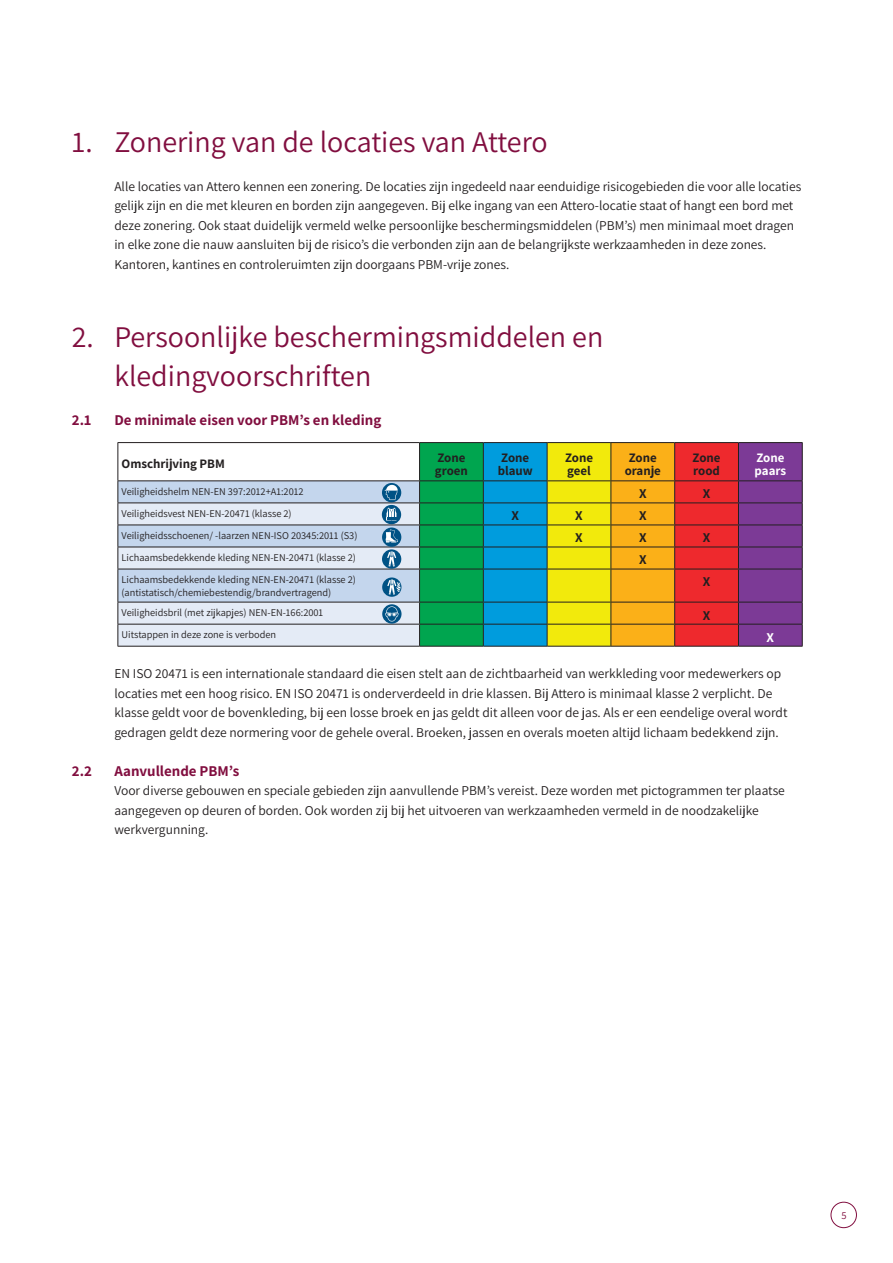
<style>
.page{position:relative;width:893px;height:1263px;background:#fff}
.page>*{position:absolute;margin:0;border:0;box-sizing:border-box;transform-origin:0 0}
.Kop{font:30px/39px "Assistant";color:#810e3f}
.Kop-2{font:700 15px "Assistant";color:#810e3f}
.Kop-3{font:13.5px/19.5px "Assistant";color:#231f20}
.platte_tekst_inspringen{font:13.5px/19.5px "Assistant";color:#231f20}
.Platte_tekst{font:700 13.5px "Assistant";color:#231f20}
.Platte_tekst-2{font:700 13.5px "Assistant";color:#fff}
.Platte_tekst-3{font:700 12.9px/13.5px "Assistant";color:#231f20}
.Platte_tekst-4{font:700 12.9px/13.5px "Assistant";color:#fff}
.t1{font:10.5px "Assistant";color:#810e3f}
.Platte_tekst-5{font:10.35px/12.9px "Assistant";color:#231f20}
</style>
<div class="page">
<div style="left:831px;top:1202px;width:26px;height:26px;border:1px solid #810e3f;border-radius:50%"></div>
<hr style="left:118px;top:442px;width:302px;height:1px;background:#231f20">
<hr style="left:420px;top:442px;width:63px;height:1px;background:#231f20">
<hr style="left:483px;top:442px;width:64px;height:1px;background:#231f20">
<hr style="left:547px;top:442px;width:64px;height:1px;background:#231f20">
<hr style="left:611px;top:442px;width:64px;height:1px;background:#231f20">
<hr style="left:675px;top:442px;width:63px;height:1px;background:#231f20">
<hr style="left:738px;top:442px;width:65px;height:1px;background:#231f20">
<hr style="left:118px;top:646px;width:302px;height:1px;background:#231f20">
<hr style="left:420px;top:646px;width:63px;height:1px;background:#231f20">
<hr style="left:483px;top:646px;width:64px;height:1px;background:#231f20">
<hr style="left:547px;top:646px;width:64px;height:1px;background:#231f20">
<hr style="left:611px;top:646px;width:64px;height:1px;background:#231f20">
<hr style="left:675px;top:646px;width:63px;height:1px;background:#231f20">
<hr style="left:738px;top:646px;width:65px;height:1px;background:#231f20">
<svg style="left:118px;top:443px;width:685px;height:203px;background:#a8ab96"></svg>
<p class="Kop" style="left:72px;top:121px;width:477px">1. Zonering van de locaties van Attero</p>
<p class="platte_tekst_inspringen" style="left:114px;top:176px;width:689px">Alle locaties van Attero kennen een zonering. De locaties zijn ingedeeld naar eenduidige risicogebieden die voor alle locaties gelijk zijn en die met kleuren en borden zijn aangegeven. Bij elke ingang van een Attero-locatie staat of hangt een bord met deze zonering. Ook staat duidelijk vermeld welke persoonlijke beschermingsmiddelen (PBM’s) men minimaal moet dragen in elke zone die nauw aansluiten bij de risico’s die verbonden zijn aan de belangrijkste werkzaamheden in deze zones.<br>Kantoren, kantines en controleruimten zijn doorgaans PBM-vrije zones.</p>
<p class="Kop" style="left:114px;top:316px;width:490px;text-indent:-43px">2. Persoonlijke beschermingsmiddelen en kledingvoorschriften</p>
<p class="Kop-2" style="left:72px;top:409px;width:21px">2.1</p>
<p class="Kop-2" style="left:114px;top:409px;width:268px">De minimale eisen voor PBM’s en kleding</p>
<p class="Platte_tekst-3" style="left:122px;top:457px;width:105px">Omschrijving PBM</p>
<p class="Platte_tekst-3" style="left:435px;top:450px;width:34px">Zone groen</p>
<p class="Platte_tekst-3" style="left:498px;top:450px;width:37px">Zone blauw</p>
<p class="Platte_tekst-3" style="left:565px;top:450px;width:30px">Zone geel</p>
<p class="Platte_tekst-3" style="left:625px;top:450px;width:38px;text-align:center">Zone oranje</p>
<p class="Platte_tekst-3" style="left:693px;top:450px;width:30px">Zone rood</p>
<p class="Platte_tekst-4" style="left:755px;top:450px;width:33px">Zone paars</p>
<p class="Platte_tekst-5" style="left:122px;top:485px;width:183px">Veiligheidshelm NEN-EN 397:2012+A1:2012</p>
<p class="Platte_tekst" style="left:639px;top:484px;width:9px">X</p>
<p class="Platte_tekst" style="left:703px;top:484px;width:9px">X</p>
<p class="Platte_tekst-5" style="left:122px;top:507px;width:172px">Veiligheidsvest NEN-EN-20471 (klasse 2)</p>
<p class="Platte_tekst" style="left:511px;top:507px;width:9px">X</p>
<p class="Platte_tekst" style="left:575px;top:507px;width:9px">X</p>
<p class="Platte_tekst" style="left:639px;top:507px;width:9px">X</p>
<p class="Platte_tekst-5" style="left:122px;top:529px;width:237px">Veiligheidsschoenen/ -laarzen NEN-ISO 20345:2011 (S3)</p>
<p class="Platte_tekst" style="left:575px;top:529px;width:9px">X</p>
<p class="Platte_tekst" style="left:639px;top:529px;width:9px">X</p>
<p class="Platte_tekst" style="left:703px;top:529px;width:9px">X</p>
<p class="Platte_tekst-5" style="left:122px;top:551px;width:236px">Lichaamsbedekkende kleding NEN-EN-20471 (klasse 2)</p>
<p class="Platte_tekst" style="left:639px;top:551px;width:9px">X</p>
<p class="Platte_tekst-5" style="left:122px;top:573px;width:236px">Lichaamsbedekkende kleding NEN-EN-20471 (klasse 2) (antistatisch/chemiebestendig/brandvertragend)</p>
<p class="Platte_tekst" style="left:703px;top:573px;width:9px">X</p>
<p class="Platte_tekst-5" style="left:122px;top:606px;width:203px">Veiligheidsbril (met zijkapjes) NEN-EN-166:2001</p>
<p class="Platte_tekst" style="left:703px;top:606px;width:9px">X</p>
<p class="Platte_tekst-5" style="left:122px;top:628px;width:156px">Uitstappen in deze zone is verboden</p>
<p class="Platte_tekst-2" style="left:767px;top:628px;width:9px">X</p>
<p class="Kop-3" style="left:114px;top:663px;width:675px">EN ISO 20471 is een internationale standaard die eisen stelt aan de zichtbaarheid van werkkleding voor medewerkers op locaties met een hoog risico. EN ISO 20471 is onderverdeeld in drie klassen. Bij Attero is minimaal klasse 2 verplicht. De klasse geldt voor de bovenkleding, bij een losse broek en jas geldt dit alleen voor de jas. Als er een eendelige overal wordt gedragen geldt deze normering voor de gehele overal. Broeken, jassen en overals moeten altijd lichaam bedekkend zijn.</p>
<p class="Kop-2" style="left:72px;top:760px;width:22px">2.2</p>
<p class="Kop-2" style="left:114px;top:760px;width:126px">Aanvullende PBM’s</p>
<p class="Kop-3" style="left:114px;top:780px;width:672px">Voor diverse gebouwen en speciale gebieden zijn aanvullende PBM’s vereist. Deze worden met pictogrammen ter plaatse aangegeven op deuren of borden. Ook worden zij bij het uitvoeren van werkzaamheden vermeld in de noodzakelijke werkvergunning.</p>
<p class="t1" style="left:841px;top:1208px;width:7px">5</p>
</div>
